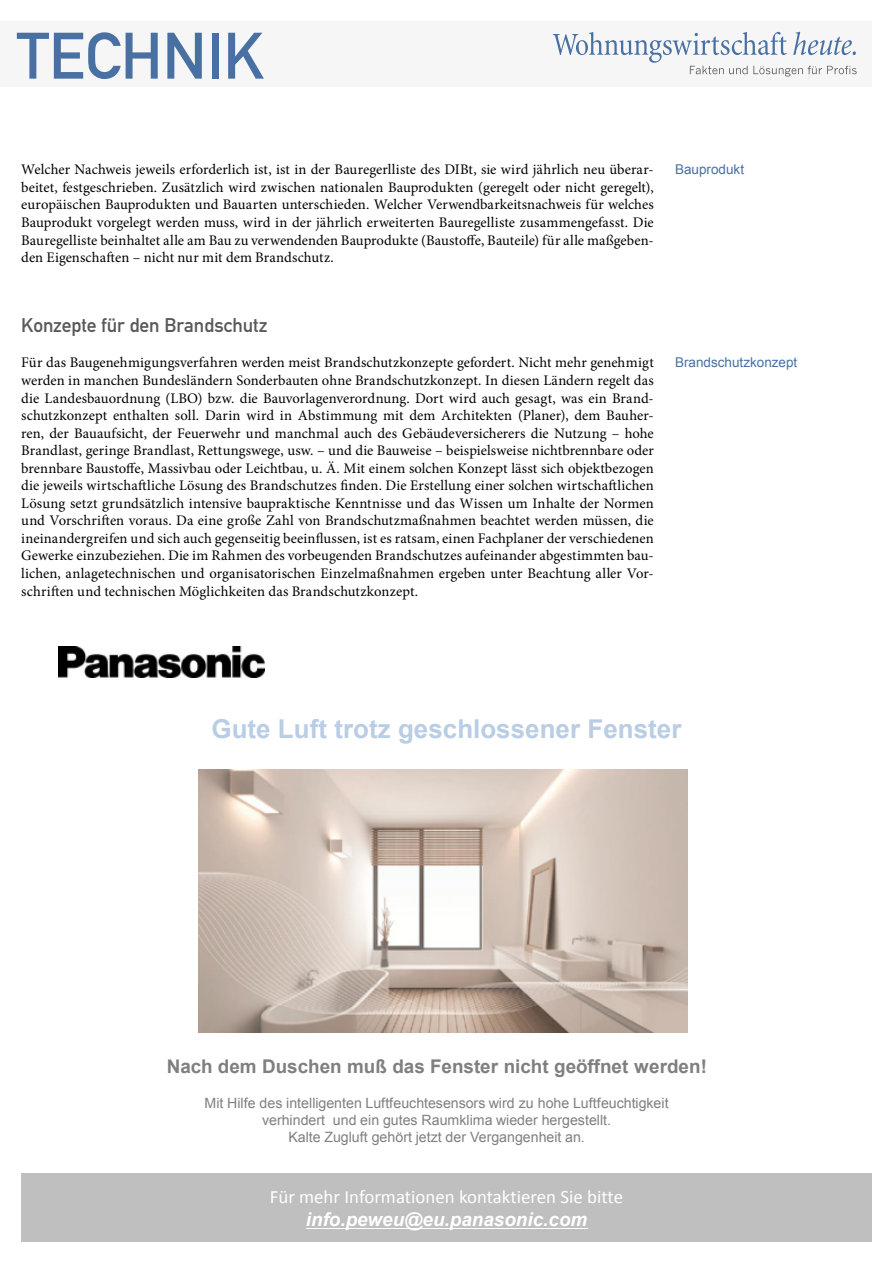
<style>
.page{position:relative;width:893px;height:1263px;background:#fff}
.page>*{position:absolute;margin:0;border:0;box-sizing:border-box;transform-origin:0 0}
.t1{font:64.5px "DIN Mittelschrift";color:#4970a3}
.t2{font:700 25.95px "Arial";color:#b9cde5}
.Überschrift_Grau{font:19.5px "DIN Mittelschrift";letter-spacing:-.005em;color:#595959}
.t3{font:18.9px/23.4px "Calibri";color:#fff;text-align:center}
.t4{font:700 18.9px "Arial";color:#7f7f7f}
.Fließtext_erste_Zeil{font:14.7px/17.5px "Minion Pro";letter-spacing:.005em;color:#000;text-align:justify}
.t5{font:14.25px/17.1px "Arial";color:#7f7f7f;text-align:center}
.Info{font:13.5px "Arial";color:#4970a3}
.s1{font-family:"Arial";font-weight:700;font-style:italic}
</style>
<div class="page">
<div style="left:0;top:21px;width:872px;height:66px;background:#f6f6f6"></div>
<svg style="left:553px;top:32px;width:304px;height:45px"></svg>
<img style="left:59px;top:646px;width:205px;height:32px">
<img style="left:199px;top:769px;width:489px;height:263px">
<div style="left:21px;top:1173px;width:851px;height:69px;background:#bfbfbf"></div>
<hr style="left:306px;top:1228px;width:281px;height:1px;background:#fff">
<h1 class="t1" style="left:17px;top:18px;width:249px">TECHNIK</h1>
<p class="Fließtext_erste_Zeil" style="left:21px;top:161px;width:634px">Welcher Nachweis jeweils erforderlich ist, ist in der Bauregerlliste des DIBt, sie wird jährlich neu überar&shy;beitet, festgeschrieben. Zusätzlich wird zwischen nationalen Bauprodukten (geregelt oder nicht geregelt), europäischen Bauprodukten und Bauarten unterschieden. Welcher Verwendbarkeitsnachweis für welches Bauprodukt vorgelegt werden muss, wird in der jährlich erweiterten Bauregelliste zusammengefasst. Die Bauregelliste beinhaltet alle am Bau zu verwendenden Bauprodukte (Baustoffe, Bauteile) für alle maßgeben&shy;den Eigenschaften – nicht nur mit dem Brandschutz.</p>
<p class="Überschrift_Grau" style="left:21px;top:314px;width:248px">Konzepte für den Brandschutz</p>
<p class="Fließtext_erste_Zeil" style="left:21px;top:354px;width:634px">Für das Baugenehmigungsverfahren werden meist Brandschutzkonzepte gefordert. Nicht mehr genehmigt werden in manchen Bundesländern Sonderbauten ohne Brandschutzkonzept. In diesen Ländern regelt das die Landesbauordnung (LBO) bzw. die Bauvorlagenverordnung. Dort wird auch gesagt, was ein Brand&shy;schutzkonzept enthalten soll. Darin wird in Abstimmung mit dem Architekten (Planer), dem Bauher&shy;ren, der Bauaufsicht, der Feuerwehr und manchmal auch des Gebäudeversicherers die Nutzung – hohe Brandlast, geringe Brandlast, Rettungswege, usw. – und die Bauweise – beispielsweise nichtbrennbare oder brennbare Baustoffe, Massivbau oder Leichtbau, u. Ä. Mit einem solchen Konzept lässt sich objektbezogen die jeweils wirtschaftliche Lösung des Brandschutzes finden. Die Erstellung einer solchen wirtschaftlichen Lösung setzt grundsätzlich intensive baupraktische Kenntnisse und das Wissen um Inhalte der Normen und Vorschriften voraus. Da eine große Zahl von Brandschutzmaßnahmen beachtet werden müssen, die ineinandergreifen und sich auch gegenseitig beeinflussen, ist es ratsam, einen Fachplaner der verschiedenen Gewerke einzubeziehen. Die im Rahmen des vorbeugenden Brandschutzes aufeinander abgestimmten bau&shy;lichen, anlagetechnischen und organisatorischen Einzelmaßnahmen ergeben unter Beachtung aller Vor&shy;schriften und technischen Möglichkeiten das Brandschutzkonzept.</p>
<p class="Info" style="left:675px;top:161px;width:71px">Bauprodukt</p>
<p class="Info" style="left:675px;top:354px;width:124px">Brandschutzkonzept</p>
<p class="t2" style="left:211px;top:712px;width:471px">Gute Luft trotz geschlossener Fenster</p>
<p class="t4" style="left:167px;top:1054px;width:542px">Nach dem Duschen muß das Fenster nicht geöffnet werden!</p>
<p class="t5" style="left:205px;top:1095px;width:466px">Mit Hilfe des intelligenten Luftfeuchtesensors wird zu hohe Luftfeuchtigkeit verhindert und ein gutes Raumklima wieder hergestellt.<br>Kalte Zugluft gehört jetzt der Vergangenheit an.</p>
<p class="t3" style="left:270px;top:1185px;width:355px">Für mehr Informationen kontaktieren Sie bitte <span class="s1">info.peweu@eu.panasonic.com</span></p>
</div>
